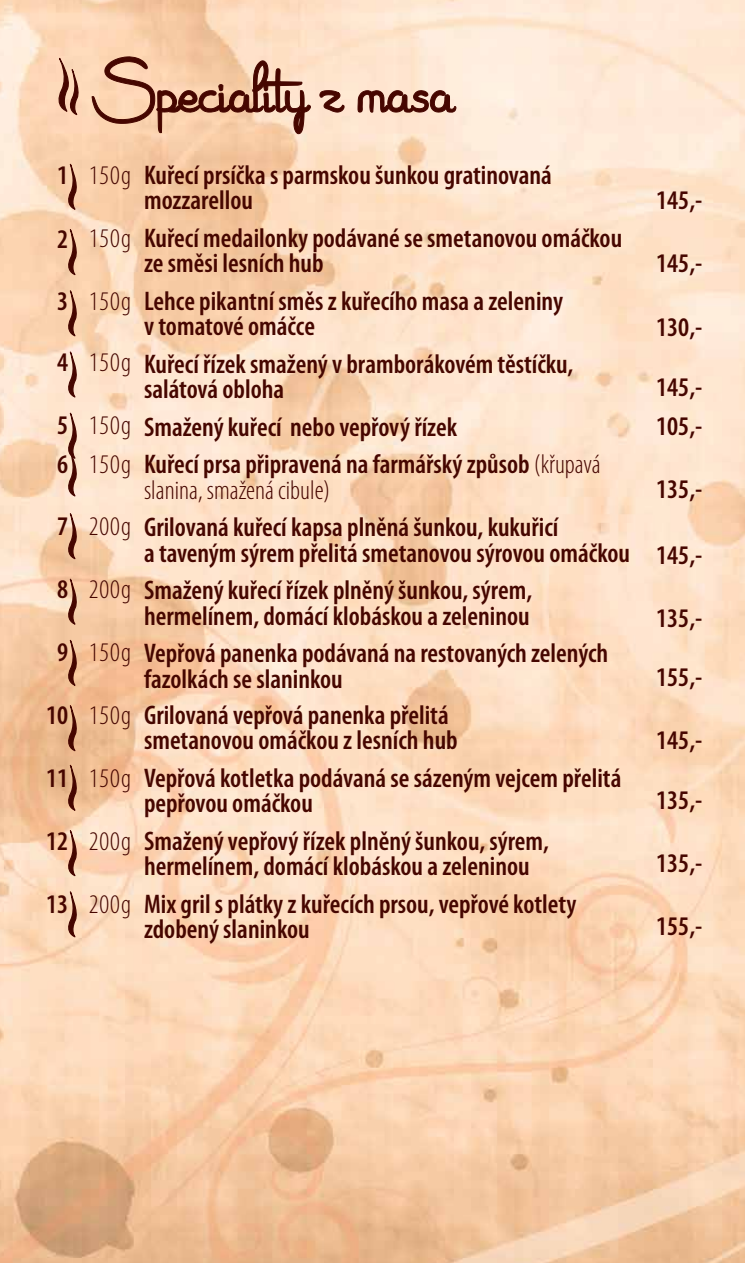
<style>
.page{position:relative;width:745px;height:1263px;background:#fff}
.page>*{position:absolute;margin:0;border:0;box-sizing:border-box;transform-origin:0 0}
.t1{font:60px "Marguerite";letter-spacing:.03em;color:#460600}
.t2{font:600 condensed 27px/25.5px "Myriad Pro";color:#460600}
.t3{font:300 condensed 27px/39px "Myriad Pro";letter-spacing:.04em;color:#460600}
.t4{font:300 condensed 27px "Myriad Pro";color:#460600}
.s1{font-weight:300}
</style>
<div class="page">
<img style="left:0;top:0;width:744px;height:1263px">
<svg style="left:91px;top:56px;width:220px;height:79px;background:#e9c1a2"></svg>
<svg style="left:319px;top:90px;width:26px;height:23px"></svg>
<svg style="left:357px;top:90px;width:99px;height:23px;background:#d5b4a2"></svg>
<svg style="left:54px;top:58px;width:27px;height:58px;background:#ca9e85"></svg>
<svg style="left:64px;top:164px;width:15px;height:46px"></svg>
<svg style="left:64px;top:230px;width:15px;height:46px"></svg>
<svg style="left:64px;top:291px;width:15px;height:46px"></svg>
<svg style="left:64px;top:352px;width:15px;height:46px"></svg>
<svg style="left:64px;top:413px;width:15px;height:84px"></svg>
<svg style="left:64px;top:514px;width:15px;height:46px"></svg>
<svg style="left:64px;top:579px;width:15px;height:46px"></svg>
<svg style="left:64px;top:640px;width:15px;height:46px"></svg>
<svg style="left:64px;top:706px;width:15px;height:46px"></svg>
<svg style="left:64px;top:765px;width:15px;height:46px"></svg>
<svg style="left:64px;top:831px;width:15px;height:46px"></svg>
<svg style="left:64px;top:892px;width:15px;height:46px"></svg>
<p class="t2" style="left:57px;top:162px;width:13px">1</p>
<p class="t2" style="left:57px;top:227px;width:13px">2</p>
<p class="t2" style="left:57px;top:288px;width:13px">3</p>
<p class="t2" style="left:57px;top:350px;width:13px">4</p>
<p class="t2" style="left:57px;top:406px;width:13px;line-height:39px">5<br>6</p>
<p class="t2" style="left:57px;top:513px;width:13px">7</p>
<p class="t2" style="left:57px;top:576px;width:13px">8</p>
<p class="t2" style="left:57px;top:639px;width:13px">9</p>
<p class="t2" style="left:46px;top:702px;width:24px">10</p>
<p class="t2" style="left:46px;top:765px;width:24px">11</p>
<p class="t2" style="left:46px;top:828px;width:24px">12</p>
<p class="t2" style="left:46px;top:891px;width:24px">13</p>
<h1 class="t1" style="left:91px;top:56px;width:363px">Speciality z masa</h1>
<p class="t2" style="left:144px;top:163px;width:409px">Kuřecí prsíčka s parmskou šunkou gratinovaná mozzarellou</p>
<p class="t2" style="left:144px;top:226px;width:479px">Kuřecí medailonky podávané se smetanovou omáčkou ze směsi lesních hub</p>
<p class="t2" style="left:144px;top:289px;width:420px">Lehce pikantní směs z kuřecího masa a zeleniny v tomatové omáčce</p>
<p class="t2" style="left:144px;top:352px;width:430px">Kuřecí řízek smažený v bramborákovém těstíčku, salátová obloha</p>
<p class="t2" style="left:144px;top:409px;width:458px;line-height:37.5px">Smažený kuřecí nebo vepřový řízek<br>Kuřecí prsa připravená na farmářský způsob <span class="s1">(křupavá</span></p>
<p class="t4" style="left:144px;top:476px;width:188px">slanina, smažená cibule)</p>
<p class="t2" style="left:144px;top:515px;width:487px">Grilovaná kuřecí kapsa plněná šunkou, kukuřicí<br>a taveným sýrem přelitá smetanovou sýrovou omáčkou</p>
<p class="t2" style="left:144px;top:578px;width:389px">Smažený kuřecí řízek plněný šunkou, sýrem, hermelínem, domácí klobáskou a zeleninou</p>
<p class="t2" style="left:144px;top:641px;width:465px">Vepřová panenka podávaná na restovaných zelených fazolkách se slaninkou</p>
<p class="t2" style="left:144px;top:703px;width:315px">Grilovaná vepřová panenka přelitá smetanovou omáčkou z lesních hub</p>
<p class="t2" style="left:144px;top:766px;width:478px">Vepřová kotletka podávaná se sázeným vejcem přelitá pepřovou omáčkou</p>
<p class="t2" style="left:144px;top:829px;width:406px">Smažený vepřový řízek plněný šunkou, sýrem, hermelínem, domácí klobáskou a zeleninou</p>
<p class="t2" style="left:144px;top:892px;width:433px">Mix gril s plátky z kuřecích prsou, vepřové kotlety zdobený slaninkou</p>
<p class="t3" style="left:89px;top:156px;width:44px">150g</p>
<p class="t3" style="left:89px;top:219px;width:44px">150g</p>
<p class="t3" style="left:89px;top:282px;width:44px">150g</p>
<p class="t3" style="left:89px;top:344px;width:44px">150g</p>
<p class="t3" style="left:89px;top:407px;width:44px">150g<br>150g</p>
<p class="t3" style="left:89px;top:507px;width:44px">200g</p>
<p class="t3" style="left:89px;top:570px;width:44px">200g</p>
<p class="t3" style="left:89px;top:633px;width:44px">150g</p>
<p class="t3" style="left:89px;top:696px;width:44px">150g</p>
<p class="t3" style="left:89px;top:759px;width:44px">150g</p>
<p class="t3" style="left:89px;top:822px;width:44px">200g</p>
<p class="t3" style="left:89px;top:885px;width:44px">200g</p>
<p class="t2" style="left:655px;top:188px;width:48px">145,-</p>
<p class="t2" style="left:655px;top:251px;width:48px">145,-</p>
<p class="t2" style="left:655px;top:315px;width:48px">130,-</p>
<p class="t2" style="left:655px;top:368px;width:48px;line-height:39px">145,-<br>105,-</p>
<p class="t2" style="left:655px;top:477px;width:48px">135,-</p>
<p class="t2" style="left:655px;top:543px;width:48px">145,-</p>
<p class="t2" style="left:655px;top:590px;width:48px;line-height:58.5px">135,-<br>155,-</p>
<p class="t2" style="left:655px;top:728px;width:48px">145,-</p>
<p class="t2" style="left:655px;top:788px;width:48px">135,-</p>
<p class="t2" style="left:655px;top:851px;width:48px">135,-</p>
<p class="t2" style="left:655px;top:914px;width:48px">155,-</p>
</div>
